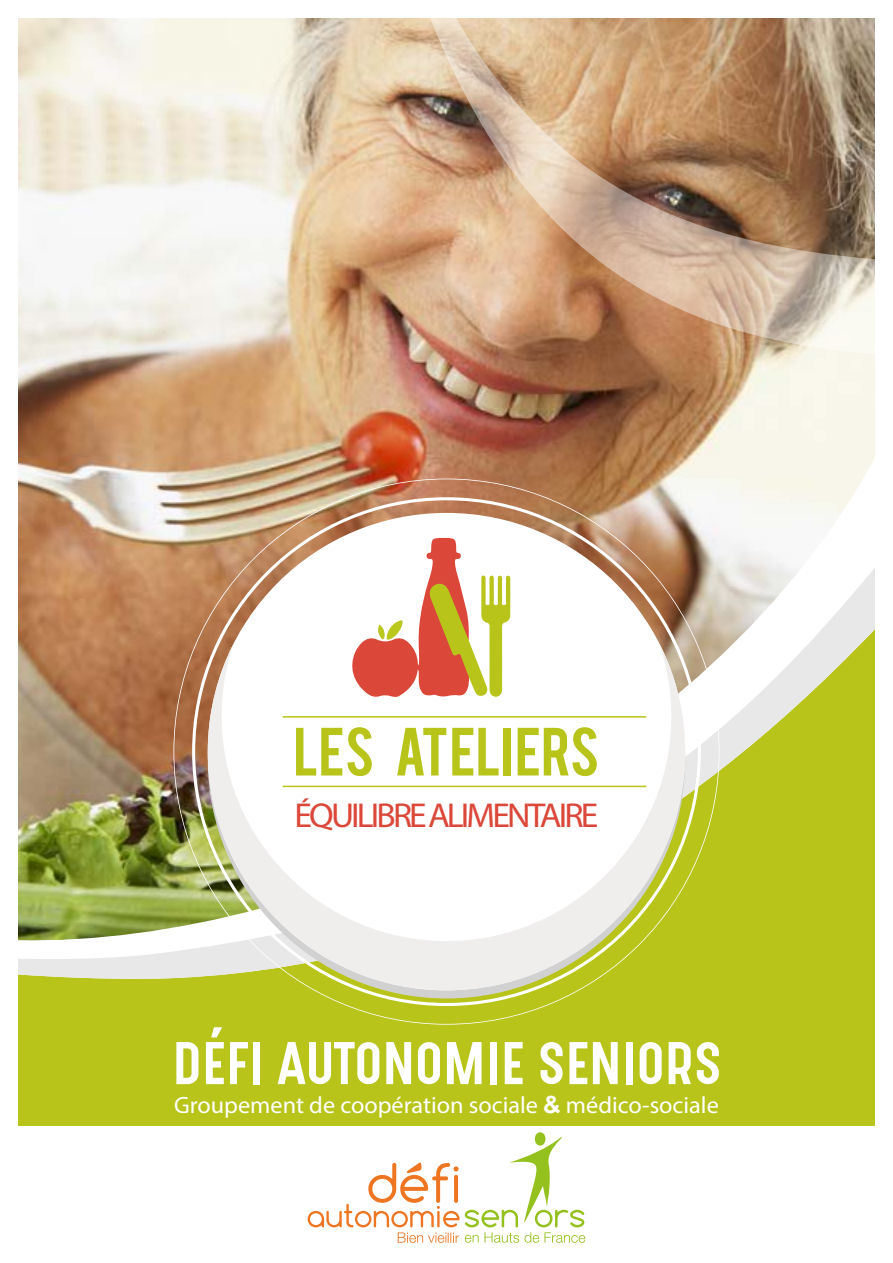
<style>
.page{position:relative;width:893px;height:1263px;background:#fff}
.page>*{position:absolute;margin:0;border:0;box-sizing:border-box;transform-origin:0 0}
.t1{font:53.55px "Bebas";color:#b8c41a}
.t2{font:51px "Gotcha Gothic";color:#fff;scale:1.08 1}
.t3{font:34.65px "Myriad Pro";letter-spacing:-.08em;color:#db483a}
.t4{font:23.7px "Myriad Pro";color:#fff}
.s1{font-family:"Arial";font-weight:700}
</style>
<div class="page">
<img style="left:18px;top:18px;width:857px;height:1108px">
<svg style="left:173px;top:479px;width:546px;height:546px"></svg>
<hr style="left:283px;top:716px;width:363px;height:2px;background:#b8c41a">
<hr style="left:283px;top:786px;width:363px;height:1px;background:#b8c41a">
<img style="left:408px;top:18px;width:467px;height:339px">
<svg style="left:308px;top:1132px;width:277px;height:111px"></svg>
<div style="left:444px;top:687px;width:14px;height:13px;background:#fff"></div>
<svg style="left:349px;top:538px;width:161px;height:160px"></svg>
<h1 class="t1" style="left:293px;top:713px;width:307px">LES ATELIERS</h1>
<h3 class="t3" style="left:295px;top:793px;width:305px">ÉQUILIBRE ALIMENTAIRE</h3>
<h2 class="t2" style="left:171px;top:1025px;width:511px">DÉFI AUTONOMIE SENIORS</h2>
<p class="t4" style="left:174px;top:1090px;width:546px">Groupement de coopération sociale <span class="s1">&amp;</span> médico-sociale</p>
</div>
